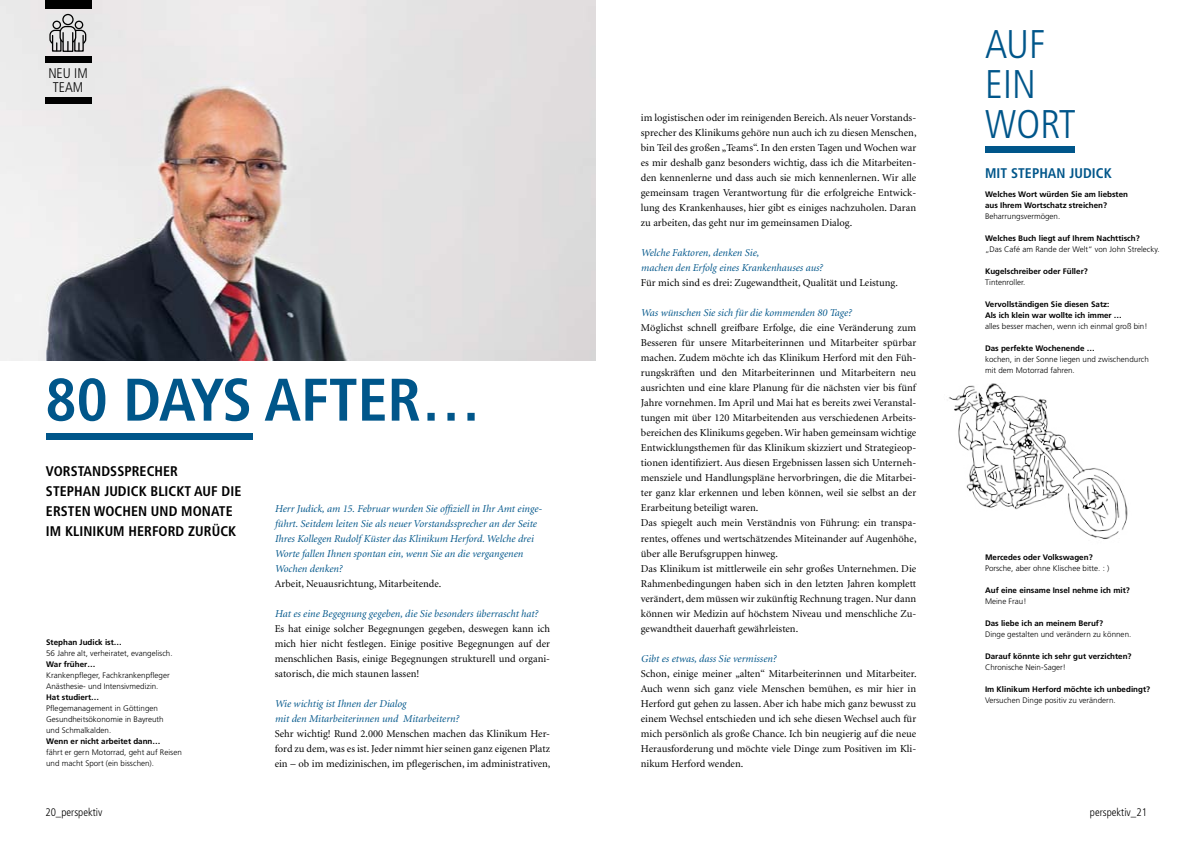
<style>
.page{position:relative;width:1191px;height:842px;background:#fff}
.page>*{position:absolute;margin:0;border:0;box-sizing:border-box;transform-origin:0 0}
.t1{font:700 condensed 60px "Frutiger";color:#00568a}
.t2{font:300 condensed 40px/40px "Frutiger";letter-spacing:.005em;color:#00568a}
.t3{font:700 condensed 14px/20px "Frutiger";letter-spacing:.005em;color:#000}
.t4{font:700 condensed 14px "Frutiger";letter-spacing:.005em;color:#00568a}
.t5{font:300 condensed 14px/14px "Frutiger";color:#000;text-align:center}
.t6{font:300 condensed 11px "Frutiger";color:#000}
.t7{font:10.5px/15px "Minion";color:#000;text-align:justify}
.t8{font:italic 10.5px/15px "Minion";color:#00568a}
.t9{font:300 8px/11px "Frutiger";color:#000}
.t10{font:700 8px/11px "Frutiger";color:#000}
</style>
<div class="page">
<img style="left:0;top:0;width:595px;height:360px">
<div style="left:46px;top:433px;width:206px;height:7px;background:#00568a"></div>
<div style="left:45px;top:0;width:46px;height:9px;background:#000"></div>
<div style="left:62px;top:14px;width:12px;height:11px;border:1px solid #000;border-radius:50%"></div>
<div style="left:75px;top:21px;width:8px;height:8px;border:1px solid #000;border-radius:50%"></div>
<div style="left:52px;top:21px;width:9px;height:8px;border:1px solid #000;border-radius:50%"></div>
<svg style="left:49px;top:25px;width:38px;height:27px"></svg>
<div style="left:45px;top:56px;width:46px;height:6px;background:#000"></div>
<div style="left:45px;top:98px;width:46px;height:6px;background:#000"></div>
<div style="left:985px;top:147px;width:89px;height:6px;background:#00568a"></div>
<img style="left:948px;top:383px;width:180px;height:157px">
<h3 class="t5" style="left:48px;top:66px;width:39px">NEU IM<br>TEAM</h3>
<h1 class="t1" style="left:45px;top:364px;width:437px">80 DAYS AFTER…</h1>
<h3 class="t3" style="left:46px;top:461px;width:197px">VORSTANDSSPRECHER<br>STEPHAN JUDICK BLICKT AUF DI E<br>ERSTEN WOCHEN UND MONATE<br>IM KLINIKUM HERFORD ZURÜCK</h3>
<p class="t10" style="left:46px;top:637px;width:77px">Stephan Judick ist…</p>
<p class="t9" style="left:46px;top:648px;width:128px">56 Jahre alt, verheiratet, evangelisch.</p>
<p class="t10" style="left:46px;top:659px;width:51px">War früher…</p>
<p class="t9" style="left:46px;top:670px;width:125px">Krankenpfleger, Fachkrankenpfleger<br>Anästhesie- und Intensivmedizin.</p>
<p class="t10" style="left:46px;top:692px;width:54px">Hat studiert…</p>
<p class="t9" style="left:46px;top:703px;width:119px">Pflegemanagement in Göttingen<br>Gesundheitsökonomie in Bayreuth und Schmalkalden.</p>
<p class="t10" style="left:46px;top:736px;width:116px">Wenn er nicht arbeitet dann…</p>
<p class="t9" style="left:46px;top:747px;width:137px">fährt er gern Motorrad, geht auf Reisen und macht Sport (ein bisschen).</p>
<p class="t8" style="left:275px;top:501px;width:269px">Herr Judick, am 15. Februar wurden Sie offiziell in Ihr Amt einge&shy;führt. Seitdem leiten Sie als neuer Vorstandssprecher an der Seite Ihres Kollegen Rudolf Küster das Klinikum Herford. Welche drei Worte fallen Ihnen spontan ein, wenn Sie an die vergangenen Wochen denken?</p>
<p class="t7" style="left:275px;top:576px;width:168px">Arbeit, Neuausrichtung, Mitarbeitende.</p>
<p class="t8" style="left:275px;top:606px;width:265px">Hat es eine Begegnung gegeben, die Sie besonders überrascht hat?</p>
<p class="t7" style="left:275px;top:621px;width:277px">Es hat einige solcher Begegnungen gegeben, deswegen kann ich mich hier nicht festlegen. Einige positive Begegnungen auf der menschlichen Basis, einige Begegnungen strukturell und organi&shy;satorisch, die mich staunen lassen!</p>
<p class="t8" style="left:275px;top:696px;width:186px">Wie wichtig ist Ihnen der Dialog<br>mit den Mitarbeiterinnen und Mitarbeitern?</p>
<p class="t7" style="left:275px;top:726px;width:277px">Sehr wichtig! Rund 2.000 Menschen machen das Klinikum Her&shy;ford zu dem, was es ist. Jeder nimmt hier seinen ganz eigenen Platz ein – ob im medizinischen, im pflegerischen, im administrativen,</p>
<p class="t7" style="left:641px;top:111px;width:277px">im logistischen oder im reinigenden Bereich. Als neuer Vorstands&shy;sprecher des Klinikums gehöre nun auch ich zu diesen Menschen, bin Teil des großen „Teams“. In den ersten Tagen und Wochen war es mir deshalb ganz besonders wichtig, dass ich die Mitarbeiten&shy;den kennenlerne und dass auch sie mich kennenlernen. Wir alle gemeinsam tragen Verantwortung für die erfolgreiche Entwick&shy;lung des Krankenhauses, hier gibt es einiges nachzuholen. Daran zu arbeiten, das geht nur im gemeinsamen Dialog.</p>
<p class="t8" style="left:641px;top:246px;width:183px">Welche Faktoren, denken Sie,<br>machen den Erfolg eines Krankenhauses aus?</p>
<p class="t7" style="left:641px;top:276px;width:259px">Für mich sind es drei: Zugewandtheit, Qualität und Leistung.</p>
<p class="t8" style="left:641px;top:306px;width:212px">Was wünschen Sie sich für die kommenden 80 Tage?</p>
<p class="t7" style="left:641px;top:321px;width:277px;text-align:left">Möglichst schnell greifbare Erfolge, die eine Veränderung zum Besseren für unsere Mitarbeiterinnen und Mitarbeiter spürbar machen. Zudem möchte ich das Klinikum Herford mit den Füh&shy;rungskräften und den Mitarbeiterinnen und Mitarbeitern neu ausrichten und eine klare Planung für die nächsten vier bis fünf Jahre vornehmen. Im April und Mai hat es bereits zwei Veranstal&shy;tungen mit über 120 Mitarbeitenden aus verschiedenen Arbeits&shy;bereichen des Klinikums gegeben. Wir haben gemeinsam wichtige Entwicklungsthemen für das Klinikum skizziert und Strategieop&shy;tionen identifiziert. Aus diesen Ergebnissen lassen sich Unterneh&shy;mensziele und Handlungspläne hervorbringen, die die Mitarbei&shy;ter ganz klar erkennen und leben können, weil sie selbst an der Erarbeitung beteiligt waren.<br>Das spiegelt auch mein Verständnis von Führung: ein transpa&shy;rentes, offenes und wertschätzendes Miteinander auf Augenhöhe, über alle Berufsgruppen hinweg.<br>Das Klinikum ist mittlerweile ein sehr großes Unternehmen. Die Rahmenbedingungen haben sich in den letzten Jahren komplett verändert, dem müssen wir zukünftig Rechnung tragen. Nur dann können wir Medizin auf höchstem Niveau und menschliche Zu&shy;gewandtheit dauerhaft gewährleisten.</p>
<p class="t8" style="left:641px;top:651px;width:137px">Gibt es etwas, dass Sie vermissen?</p>
<p class="t7" style="left:641px;top:666px;width:277px">Schon, einige meiner „alten“ Mitarbeiterinnen und Mitarbeiter.<br>Auch wenn sich ganz viele Menschen bemühen, es mir hier in Herford gut gehen zu lassen. Aber ich habe mich ganz bewusst zu einem Wechsel entschieden und ich sehe diesen Wechsel auch für mich persönlich als große Chance. Ich bin neugierig auf die neue Herausforderung und möchte viele Dinge zum Positiven im Kli&shy;nikum Herford wenden.</p>
<h2 class="t2" style="left:985px;top:25px;width:92px">AUF<br>EIN<br>WORT</h2>
<h3 class="t4" style="left:985px;top:165px;width:127px">MIT STEPHAN JUDICK</h3>
<p class="t10" style="left:985px;top:188px;width:144px">Welches Wort würden Sie am liebsten aus Ihrem Wortschatz streichen?</p>
<p class="t9" style="left:985px;top:210px;width:77px">Beharrungsvermögen.</p>
<p class="t10" style="left:985px;top:232px;width:156px">Welches Buch liegt auf Ihrem Nachttisch?</p>
<p class="t9" style="left:985px;top:243px;width:176px">„Das Café am Rande der Welt“ von John Strelecky.</p>
<p class="t10" style="left:985px;top:265px;width:104px">Kugelschreiber oder Füller?</p>
<p class="t9" style="left:985px;top:276px;width:42px">Tintenroller.</p>
<p class="t10" style="left:985px;top:298px;width:138px">Vervollständigen Sie diesen Satz:<br>Als ich klein war wollte ich immer …</p>
<p class="t9" style="left:985px;top:320px;width:164px">alles besser machen, wenn ich einmal groß bin!</p>
<p class="t10" style="left:985px;top:342px;width:111px">Das perfekte Wochenende …</p>
<p class="t9" style="left:985px;top:353px;width:165px">kochen, in der Sonne liegen und zwischendurch mit dem Motorrad fahren.</p>
<p class="t10" style="left:985px;top:551px;width:109px">Mercedes oder Volkswagen?</p>
<p class="t9" style="left:985px;top:562px;width:126px">Porsche, aber ohne Klischee bitte. : )</p>
<p class="t10" style="left:985px;top:584px;width:146px">Auf eine einsame Insel nehme ich mit?</p>
<p class="t9" style="left:985px;top:595px;width:43px">Meine Frau!</p>
<p class="t10" style="left:985px;top:617px;width:120px">Das liebe ich an meinem Beruf?</p>
<p class="t9" style="left:985px;top:628px;width:148px">Dinge gestalten und verändern zu können.</p>
<p class="t10" style="left:985px;top:650px;width:148px">Darauf könnte ich sehr gut verzichten?</p>
<p class="t9" style="left:985px;top:661px;width:82px">Chronische Nein-Sager!</p>
<p class="t10" style="left:985px;top:683px;width:167px">Im Klinikum Herford möchte ich unbedingt?</p>
<p class="t9" style="left:985px;top:694px;width:132px">Versuchen Dinge positiv zu verändern.</p>
<p class="t6" style="left:45px;top:806px;width:59px">20_PERSPEKTIV</p>
<p class="t6" style="left:1090px;top:806px;width:59px">PERSPEKTIV_21</p>
</div>
